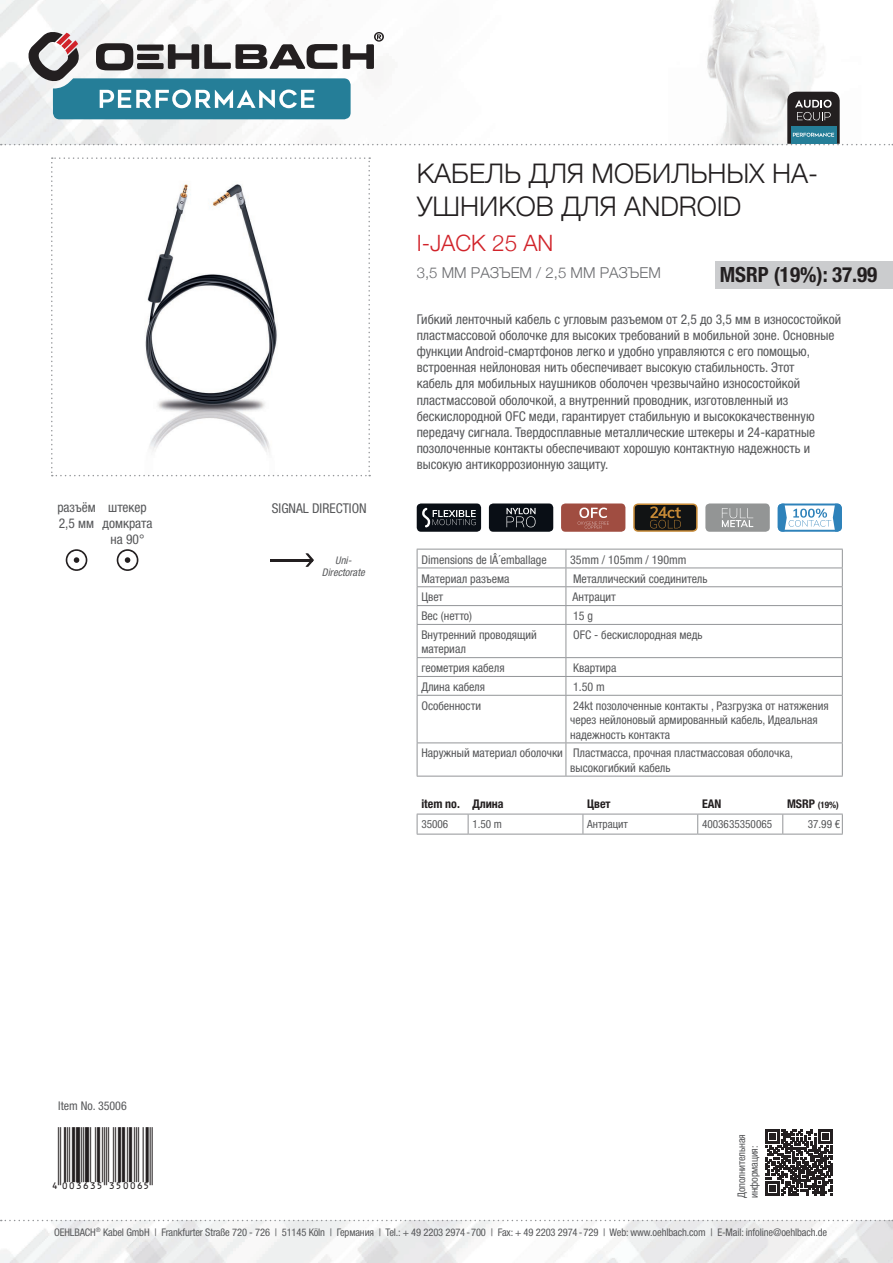
<style>
.page{position:relative;width:893px;height:1263px;background:#fff}
.page>*{position:absolute;margin:0;border:0;box-sizing:border-box;transform-origin:0 0}
.t1{font:300 27px/32.4px "Helvetica Neue";color:#231f20}
.t2{font:27px "EAN";color:#231f20}
.t3{font:300 22.5px "Helvetica Neue";color:#d1232a}
.t4{font:700 condensed 21px "Helvetica Neue LTW1 G";color:#231f20}
.t5{font:300 15px "Helvetica Neue";color:#6c6d70}
.t6{font:condensed 13.5px/16.2px "Helvetica Neue LTW1 G";color:#57585a}
.t7{font:condensed 12px/14.4px "Helvetica Neue LTW1 G";color:#57585a}
.t8{font:700 condensed 12px "Helvetica Neue LTW1 G";color:#231f20}
.t9{font:condensed 11.25px "Helvetica Neue LTW1 G";color:#57585a}
.t10{font:condensed 10.5px/12.6px "Helvetica Neue LTW1 G";letter-spacing:-.01em;color:#57585a}
.t11{font:italic condensed 10.5px/12.6px "Helvetica Neue LTW1 G";color:#57585a;text-align:center}
.t12{font:700 condensed 9px "Helvetica Neue LTW1 G";color:#231f20}
.s1{font-size:12px}
</style>
<div class="page">
<img style="left:0;top:1220px;width:893px;height:43px">
<img style="left:0;top:0;width:818px;height:145px">
<svg style="left:1px;top:1220px;width:892px;height:1px"></svg>
<svg style="left:51px;top:157px;width:319px;height:319px"></svg>
<div style="left:417px;top:503px;width:64px;height:29px;background:#090e15;border-radius:4px"></div>
<svg style="left:422px;top:508px;width:54px;height:19px"></svg>
<div style="left:489px;top:503px;width:64px;height:29px;background:#090e15;border-radius:4px"></div>
<svg style="left:506px;top:508px;width:30px;height:19px"></svg>
<div style="left:561px;top:503px;width:64px;height:29px;background:#a04d41;border-radius:4px"></div>
<svg style="left:578px;top:508px;width:31px;height:21px"></svg>
<svg style="left:633px;top:503px;width:65px;height:29px;background:#463926"></svg>
<div style="left:705px;top:503px;width:65px;height:29px;background:#939595;border-radius:4px"></div>
<svg style="left:722px;top:508px;width:31px;height:19px"></svg>
<svg style="left:778px;top:503px;width:64px;height:29px"></svg>
<svg style="left:66px;top:549px;width:21px;height:22px"></svg>
<svg style="left:117px;top:549px;width:21px;height:22px"></svg>
<hr style="left:270px;top:559px;width:42px;height:2px;background:#231f20">
<svg style="left:306px;top:553px;width:8px;height:14px"></svg>
<svg style="left:766px;top:1129px;width:66px;height:67px"></svg>
<svg style="left:1px;top:31px;width:892px;height:114px"></svg>
<svg style="left:417px;top:813px;width:426px;height:21px"></svg>
<hr style="left:417px;top:834px;width:51px;height:1px;background:#939598">
<hr style="left:468px;top:834px;width:115px;height:1px;background:#939598">
<hr style="left:583px;top:834px;width:115px;height:1px;background:#939598">
<hr style="left:698px;top:834px;width:85px;height:1px;background:#939598">
<hr style="left:783px;top:834px;width:60px;height:1px;background:#939598">
<hr style="left:417px;top:814px;width:51px;height:1px;background:#939598">
<hr style="left:468px;top:814px;width:115px;height:1px;background:#939598">
<hr style="left:583px;top:814px;width:115px;height:1px;background:#939598">
<hr style="left:698px;top:814px;width:85px;height:1px;background:#939598">
<hr style="left:783px;top:814px;width:60px;height:1px;background:#939598">
<div style="left:715px;top:261px;width:178px;height:27px;background:#cbccce"></div>
<svg style="left:417px;top:549px;width:426px;height:75px"></svg>
<hr style="left:417px;top:624px;width:149px;height:1px;background:#939598">
<hr style="left:417px;top:625px;width:1px;height:32px;background:#939598">
<hr style="left:566px;top:624px;width:277px;height:1px;background:#939598">
<hr style="left:566px;top:625px;width:1px;height:32px;background:#939598">
<hr style="left:842px;top:625px;width:1px;height:32px;background:#939598">
<hr style="left:417px;top:657px;width:149px;height:1px;background:#939598">
<hr style="left:566px;top:657px;width:277px;height:1px;background:#939598">
<hr style="left:417px;top:676px;width:149px;height:1px;background:#939598">
<svg style="left:417px;top:658px;width:1px;height:37px"></svg>
<hr style="left:566px;top:676px;width:277px;height:1px;background:#939598">
<svg style="left:566px;top:658px;width:1px;height:37px"></svg>
<svg style="left:842px;top:658px;width:1px;height:37px"></svg>
<hr style="left:417px;top:695px;width:149px;height:1px;background:#939598">
<hr style="left:417px;top:696px;width:1px;height:46px;background:#939598">
<hr style="left:566px;top:695px;width:277px;height:1px;background:#939598">
<hr style="left:566px;top:696px;width:1px;height:46px;background:#939598">
<hr style="left:842px;top:696px;width:1px;height:46px;background:#939598">
<hr style="left:417px;top:742px;width:149px;height:1px;background:#939598">
<hr style="left:417px;top:743px;width:1px;height:33px;background:#939598">
<hr style="left:566px;top:742px;width:277px;height:1px;background:#939598">
<hr style="left:566px;top:743px;width:1px;height:33px;background:#939598">
<hr style="left:842px;top:743px;width:1px;height:33px;background:#939598">
<hr style="left:417px;top:776px;width:149px;height:1px;background:#939598">
<hr style="left:566px;top:776px;width:277px;height:1px;background:#939598">
<p class="t6" style="left:57px;top:499px;width:40px">разъём<br>2,5 мм</p>
<p class="t6" style="left:108px;top:499px;width:40px">штекер</p>
<p class="t6" style="left:272px;top:500px;width:96px">SIGNAL DIRECTION</p>
<p class="t6" style="left:103px;top:515px;width:51px;text-align:center">домкрата на 90°</p>
<p class="t11" style="left:322px;top:554px;width:47px">Uni-<br>Directorate</p>
<h1 class="t1" style="left:417px;top:156px;width:403px">КАБЕЛЬ ДЛЯ МОБИЛЬНЫХ НА-<br>УШНИКОВ ДЛЯ ANDROID</h1>
<h2 class="t3" style="left:417px;top:225px;width:138px">I-JACK 25 AN</h2>
<p class="t5" style="left:417px;top:260px;width:246px">3,5 ММ РАЗЪЕМ / 2,5 ММ РАЗЪЕМ</p>
<p class="t6" style="left:417px;top:311px;width:426px">Гибкий ленточный кабель с угловым разъемом от 2,5 до 3,5 мм в износостойкой пластмассовой оболочке для высоких требований в мобильной зоне. Основные функции Android-смартфонов легко и удобно управляются с его помощью, встроенная нейлоновая нить обеспечивает высокую стабильность. Этот<br>кабель для мобильных наушников оболочен чрезвычайно износостойкой пластмассовой оболочкой, а внутренний проводник, изготовленный из бескислородной OFC меди, гарантирует стабильную и высококачественную передачу сигнала. Твердосплавные металлические штекеры и 24-каратные позолоченные контакты обеспечивают хорошую контактную надежность и высокую антикоррозионную защиту.</p>
<h3 class="t4" style="left:720px;top:262px;width:159px">MSRP (19%): 37.99</h3>
<p class="t7" style="left:421px;top:552px;width:127px">Dimensions de lÂ´emballage</p>
<p class="t7" style="left:570px;top:552px;width:118px">35mm / 105mm / 190mm</p>
<p class="t7" style="left:421px;top:571px;width:90px">Материал разъема</p>
<p class="t7" style="left:573px;top:571px;width:136px">Металлический соединитель</p>
<p class="t7" style="left:421px;top:590px;width:23px">Цвет</p>
<p class="t7" style="left:573px;top:590px;width:45px">Антрацит</p>
<p class="t7" style="left:421px;top:609px;width:52px">Вес (нетто)</p>
<p class="t7" style="left:573px;top:609px;width:21px">15 g</p>
<p class="t7" style="left:421px;top:628px;width:117px">Внутренний проводящий материал</p>
<p class="t7" style="left:573px;top:628px;width:131px">OFC - бескислородная медь</p>
<p class="t7" style="left:421px;top:661px;width:85px">геометрия кабеля</p>
<p class="t7" style="left:573px;top:661px;width:45px">Квартира</p>
<p class="t7" style="left:421px;top:680px;width:65px">Длина кабеля</p>
<p class="t7" style="left:573px;top:680px;width:33px">1.50 m</p>
<p class="t7" style="left:421px;top:698px;width:61px">Особенности</p>
<p class="t7" style="left:570px;top:698px;width:260px">24kt позолоченные контакты , Разгрузка от натяжения через нейлоновый армированный кабель, Идеальная надежность контакта</p>
<p class="t7" style="left:570px;top:746px;width:224px;text-indent:-149px">Наружный материал оболочки Пластмасса, прочная пластмассовая оболочка, высокогибкий кабель</p>
<p class="t8" style="left:421px;top:797px;width:84px">item no. Длина</p>
<p class="t8" style="left:587px;top:797px;width:25px">Цвет</p>
<p class="t8" style="left:702px;top:797px;width:21px">EAN</p>
<p class="t12" style="left:787px;top:799px;width:53px"><span class="s1">MSRP</span> (19%)</p>
<p class="t9" style="left:421px;top:817px;width:28px">35006</p>
<p class="t9" style="left:472px;top:817px;width:31px">1.50 m</p>
<p class="t9" style="left:587px;top:817px;width:42px">Антрацит</p>
<p class="t9" style="left:702px;top:817px;width:72px">4003635350065</p>
<p class="t9" style="left:808px;top:817px;width:34px">37.99 €</p>
<p class="t7" style="left:58px;top:1098px;width:70px">Item No. 35006</p>
<h1 class="t2" style="left:51px;top:1157px;width:103px">4":D=@GI#QSNNTS"</h1>
<p class="t10" style="left:735px;top:1198px;width:65px;rotate:-90deg">Дополнительная информация:</p>
<p class="t10" style="left:54px;top:1226px;width:775px">OEHLBACH<sup>®</sup> Kabel GmbH | Frankfurter Straße 720 - 726 | 51145 Köln | Германия | Tel.: + 49 2203 2974-700 | Fax: + 49 2203 2974-729 | Web: www.oehlbach.com | E-Mail: infoline@oehlbach.de</p>
</div>
